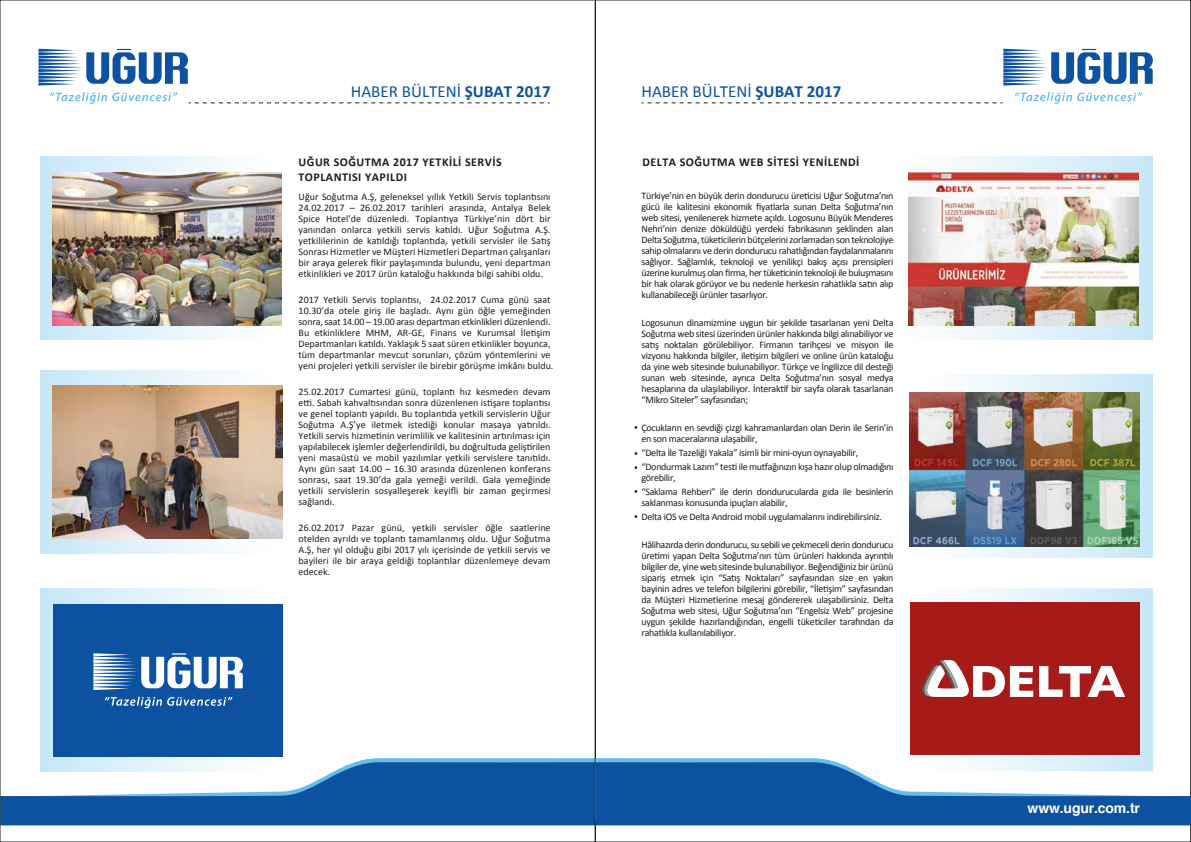
<style>
.page{position:relative;width:1191px;height:842px;background:#fff}
.page>*{position:absolute;margin:0;border:0;box-sizing:border-box;transform-origin:0 0}
.t1{font:17px "Calibri";color:#0d52a0}
.t2{font:700 14px "Helvetica";letter-spacing:-.01em;color:#fff}
.t3{font:700 12px/14.4px "Calibri";letter-spacing:.04em;color:#1d1d1b}
.t4{font:10px/11px "Calibri";letter-spacing:-.025em;color:#1d1d1b;text-align:justify}
.t5{font:10px/11px "Calibri";letter-spacing:.005em;color:#1d1d1b}
.s1{font-weight:700}
</style>
<div class="page">
<div style="left:918px;top:588px;width:234px;height:183px;background:linear-gradient(to right,#fff,#c9e8f8)"></div>
<svg style="left:918px;top:374px;width:234px;height:183px"></svg>
<svg style="left:40px;top:370px;width:235px;height:183px"></svg>
<div style="left:40px;top:588px;width:235px;height:183px;background:linear-gradient(to right,#c8e7f8,#fff)"></div>
<svg style="left:38px;top:49px;width:150px;height:37px"></svg>
<svg style="left:50px;top:92px;width:128px;height:12px"></svg>
<svg style="left:189px;top:102px;width:361px;height:1px"></svg>
<div style="left:40px;top:157px;width:235px;height:183px;background:linear-gradient(to right,#c8e7f8,#fff)"></div>
<svg style="left:897px;top:156px;width:255px;height:183px"></svg>
<svg style="left:1003px;top:49px;width:149px;height:37px"></svg>
<svg style="left:1014px;top:92px;width:128px;height:12px"></svg>
<svg style="left:641px;top:102px;width:361px;height:1px"></svg>
<svg style="left:0;top:758px;width:1191px;height:67px"></svg>
<div style="left:910px;top:602px;width:229px;height:153px;background:#a61a17"></div>
<svg style="left:1039px;top:666px;width:86px;height:31px"></svg>
<svg style="left:922px;top:660px;width:111px;height:37px"></svg>
<img style="left:909px;top:393px;width:230px;height:154px">
<img style="left:908px;top:173px;width:230px;height:153px">
<div style="left:53px;top:604px;width:230px;height:153px;background:#0d52a0"></div>
<svg style="left:93px;top:653px;width:150px;height:37px"></svg>
<svg style="left:105px;top:697px;width:128px;height:11px"></svg>
<img style="left:52px;top:173px;width:230px;height:153px">
<img style="left:53px;top:386px;width:229px;height:153px">
<h1 class="t1" style="left:351px;top:81px;width:201px">HABER BÜLTENİ <span class="s1">ŞUBAT 2017</span></h1>
<h1 class="t1" style="left:641px;top:81px;width:201px">HABER BÜLTENİ <span class="s1">ŞUBAT 2017</span></h1>
<p class="t3" style="left:298px;top:154px;width:205px">UĞUR SOĞUTMA 2017 YETKİLİ SERVİS<br>TOPLANTISI YAPILDI</p>
<p class="t3" style="left:642px;top:154px;width:218px">DELTA SOĞUTMA WEB SİTESİ YENİLENDİ</p>
<p class="t4" style="left:298px;top:191px;width:253px">Uğur Soğutma A.Ş, geleneksel yıllık Yetkili Servis toplantısını 24.02.2017 – 26.02.2017 tarihleri arasında, Antalya Belek Spice Hotel’de düzenledi. Toplantıya Türkiye’nin dört bir yanından onlarca yetkili servis katıldı. Uğur Soğutma A.Ş. yetkililerinin de katıldığı toplantıda, yetkili servisler ile Satış Sonrası Hizmetler ve Müşteri Hizmetleri Departman çalışanları bir araya gelerek fikir paylaşımında bulundu, yeni departman etkinlikleri ve 2017 ürün kataloğu hakkında bilgi sahibi oldu.</p>
<p class="t5" style="left:298px;top:294px;width:256px">2017 Yetkili Servis toplantısı, 24.02.2017 Cuma günü saat 10.30’da otele giriş ile başladı. Aynı gün öğle yemeğinden sonra, saat 14.00 – 19.00 arası departman etkinlikleri düzenlendi.<br>Bu etkinliklere MHM, AR-GE, Finans ve Kurumsal İletişim Departmanları katıldı. Yaklaşık 5 saat süren etkinlikler boyunca, tüm departmanlar mevcut sorunları, çözüm yöntemlerini ve yeni projeleri yetkili servisler ile birebir görüşme imkânı buldu.</p>
<p class="t4" style="left:298px;top:386px;width:253px">25.02.2017 Cumartesi günü, toplantı hız kesmeden devam etti. Sabah kahvaltısından sonra düzenlenen istişare toplantısı ve genel toplantı yapıldı. Bu toplantıda yetkili servislerin Uğur Soğutma A.Ş’ye iletmek istediği konular masaya yatırıldı.<br>Yetkili servis hizmetinin verimlilik ve kalitesinin artırılması için yapılabilecek işlemler değerlendirildi, bu doğrultuda geliştirilen yeni masaüstü ve mobil yazılımlar yetkili servislere tanıtıldı.<br>Aynı gün saat 14.00 – 16.30 arasında düzenlenen konferans sonrası, saat 19.30’da gala yemeği verildi. Gala yemeğinde yetkili servislerin sosyalleşerek keyifli bir zaman geçirmesi sağlandı.</p>
<p class="t4" style="left:298px;top:522px;width:253px">26.02.2017 Pazar günü, yetkili servisler öğle saatlerine otelden ayrıldı ve toplantı tamamlanmış oldu. Uğur Soğutma A.Ş, her yıl olduğu gibi 2017 yılı içerisinde de yetkili servis ve bayileri ile bir araya geldiği toplantılar düzenlemeye devam edecek.</p>
<p class="t4" style="left:641px;top:190px;width:253px">Türkiye’nin en büyük derin dondurucu üreticisi Uğur Soğutma’nın gücü ile kalitesini ekonomik fiyatlarla sunan Delta Soğutma’nın web sitesi, yenilenerek hizmete açıldı. Logosunu Büyük Menderes Nehri’nin denize döküldüğü yerdeki fabrikasının şeklinden alan Delta Soğutma, tüketicilerin bütçelerini zorlamadan son teknolojiye sahip olmalarını ve derin dondurucu rahatlığından faydalanmalarını sağlıyor. Sağlamlık, teknoloji ve yenilikçi bakış açısı prensipleri üzerine kurulmuş olan firma, her tüketicinin teknoloji ile buluşmasını bir hak olarak görüyor ve bu nedenle herkesin rahatlıkla satın alıp kullanabileceği ürünler tasarlıyor.</p>
<p class="t4" style="left:641px;top:317px;width:253px">Logosunun dinamizmine uygun bir şekilde tasarlanan yeni Delta Soğutma web sitesi üzerinden ürünler hakkında bilgi alınabiliyor ve satış noktaları görülebiliyor. Firmanın tarihçesi ve misyon ile vizyonu hakkında bilgiler, iletişim bilgileri ve online ürün kataloğu da yine web sitesinde bulunabiliyor. Türkçe ve İngilizce dil desteği sunan web sitesinde, ayrıca Delta Soğutma’nın sosyal medya hesaplarına da ulaşılabiliyor. İnteraktif bir sayfa olarak tasarlanan “Mikro Siteler” sayfasından;</p>
<p class="t4" style="left:641px;top:422px;width:253px">Çocukların en sevdiği çizgi kahramanlardan olan Derin ile Serin’in en son maceralarına ulaşabilir,</p>
<p class="t4" style="left:641px;top:445px;width:253px;line-height:14px">“Delta İle Tazeliği Yakala” isimli bir mini-oyun oynayabilir, “Dondurmak Lazım” testi ile mutfağınızın kışa hazır olup olmadığını</p>
<p class="t4" style="left:641px;top:470px;width:253px;line-height:14px">görebilir,<br>“Saklama Rehberi” ile derin dondurucularda gıda ile besinlerin</p>
<p class="t4" style="left:641px;top:495px;width:242px;line-height:14px">saklanması konusunda ipuçları alabilir,<br>Delta iOS ve Delta Android mobil uygulamalarını indirebilirsiniz.</p>
<p class="t4" style="left:641px;top:539px;width:253px">Hâlihazırda derin dondurucu, su sebili ve çekmeceli derin dondurucu üretimi yapan Delta Soğutma’nın tüm ürünleri hakkında ayrıntılı bilgiler de, yine web sitesinde bulunabiliyor. Beğendiğiniz bir ürünü sipariş etmek için “Satış Noktaları” sayfasından size en yakın bayinin adres ve telefon bilgilerini görebilir, “İletişim” sayfasından da Müşteri Hizmetlerine mesaj göndererek ulaşabilirsiniz. Delta Soğutma web sitesi, Uğur Soğutma’nın “Engelsiz Web” projesine uygun şekilde hazırlandığından, engelli tüketiciler tarafından da rahatlıkla kullanılabiliyor.</p>
<h2 class="t2" style="left:1027px;top:797px;width:114px">www.ugur.com.tr</h2>
</div>
